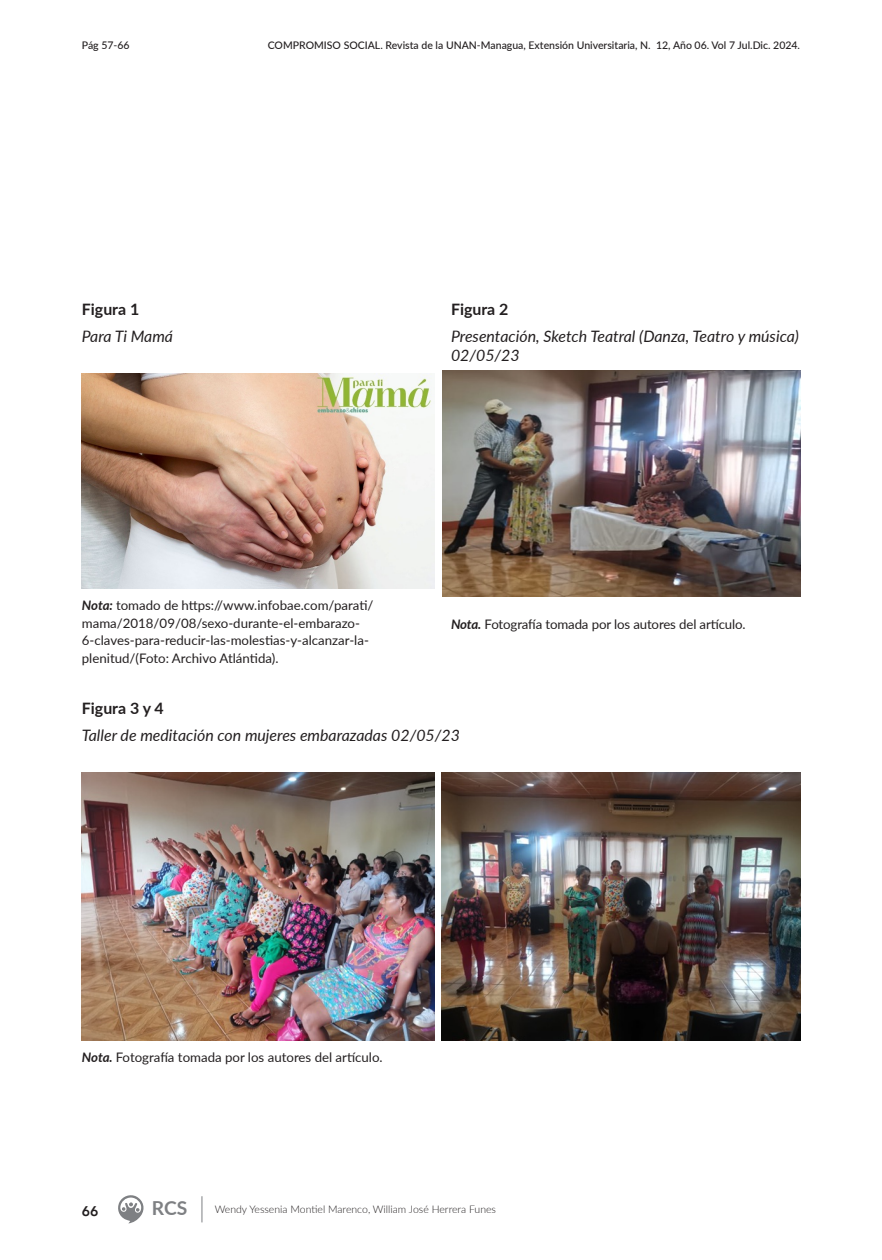
<style>
.page{position:relative;width:882px;height:1260px;background:#fff}
.page>*{position:absolute;margin:0;border:0;box-sizing:border-box;transform-origin:0 0}
.t1{font:700 19.25px "Lato";color:#7e8083}
.Nombre_de_Figura_Tabla{font:italic 15.75px/18.9px "Lato";color:#231f20}
.Figura_N__Tabla_N{font:700 15.75px "Lato";color:#231f20}
.t2{font:800 14px "Avenir";color:#231f20}
.Contenido_Nota{font:13.12px/17.5px "Lato";color:#231f20}
.t3{font:500 10.5px "Lato";color:#231f20}
.t4{font:300 10.5px "Lato";color:#231f20}
.s1{font-weight:700;font-style:italic}
</style>
<div class="page">
<svg style="left:202px;top:1196px;width:1px;height:26px"></svg>
<svg style="left:118px;top:1195px;width:26px;height:28px"></svg>
<img style="left:443px;top:370px;width:357px;height:227px">
<img style="left:82px;top:373px;width:352px;height:215px">
<img style="left:441px;top:772px;width:359px;height:268px">
<img style="left:82px;top:772px;width:352px;height:268px">
<p class="t3" style="left:82px;top:38px;width:49px">Pág 57-66</p>
<p class="t3" style="left:268px;top:38px;width:534px">COMPROMISO SOCIAL. Revista de la UNAN-Managua, Extensión Universitaria, N. 12, Año 06. Vol 7 Jul.Dic. 2024.</p>
<p class="Figura_N__Tabla_N" style="left:82px;top:298px;width:59px">Figura 1</p>
<p class="Nombre_de_Figura_Tabla" style="left:82px;top:326px;width:93px">Para Ti Mamá</p>
<p class="Figura_N__Tabla_N" style="left:451px;top:298px;width:59px">Figura 2</p>
<p class="Nombre_de_Figura_Tabla" style="left:451px;top:326px;width:349px">Presentación, Sketch Teatral (Danza, Teatro y música)<br>02/05/23</p>
<p class="Contenido_Nota" style="left:82px;top:596px;width:293px"><span class="s1">Nota:</span> tomado de https://www.infobae.com/parati/ mama/2018/09/08/sexo-durante-el-embarazo-6-claves-para-reducir-las-molestias-y-alcanzar-la&shy;plenitud/(Foto: Archivo Atlántida).</p>
<p class="Figura_N__Tabla_N" style="left:82px;top:697px;width:83px">Figura 3 y 4</p>
<p class="Nombre_de_Figura_Tabla" style="left:82px;top:725px;width:380px">Taller de meditación con mujeres embarazadas 02/05/23</p>
<p class="Contenido_Nota" style="left:451px;top:615px;width:296px"><span class="s1">Nota.</span> Fotografía tomada por los autores del artículo.</p>
<p class="Contenido_Nota" style="left:82px;top:1048px;width:302px"><span class="s1">Nota.</span> Fotografía tomada por los autores del artículo.</p>
<p class="t2" style="left:82px;top:1201px;width:18px">66</p>
<h1 class="t1" style="left:152px;top:1194px;width:37px">RCS</h1>
<p class="t4" style="left:215px;top:1202px;width:283px">Wendy Yessenia Montiel Marenco, William José Herrera Funes</p>
</div>
